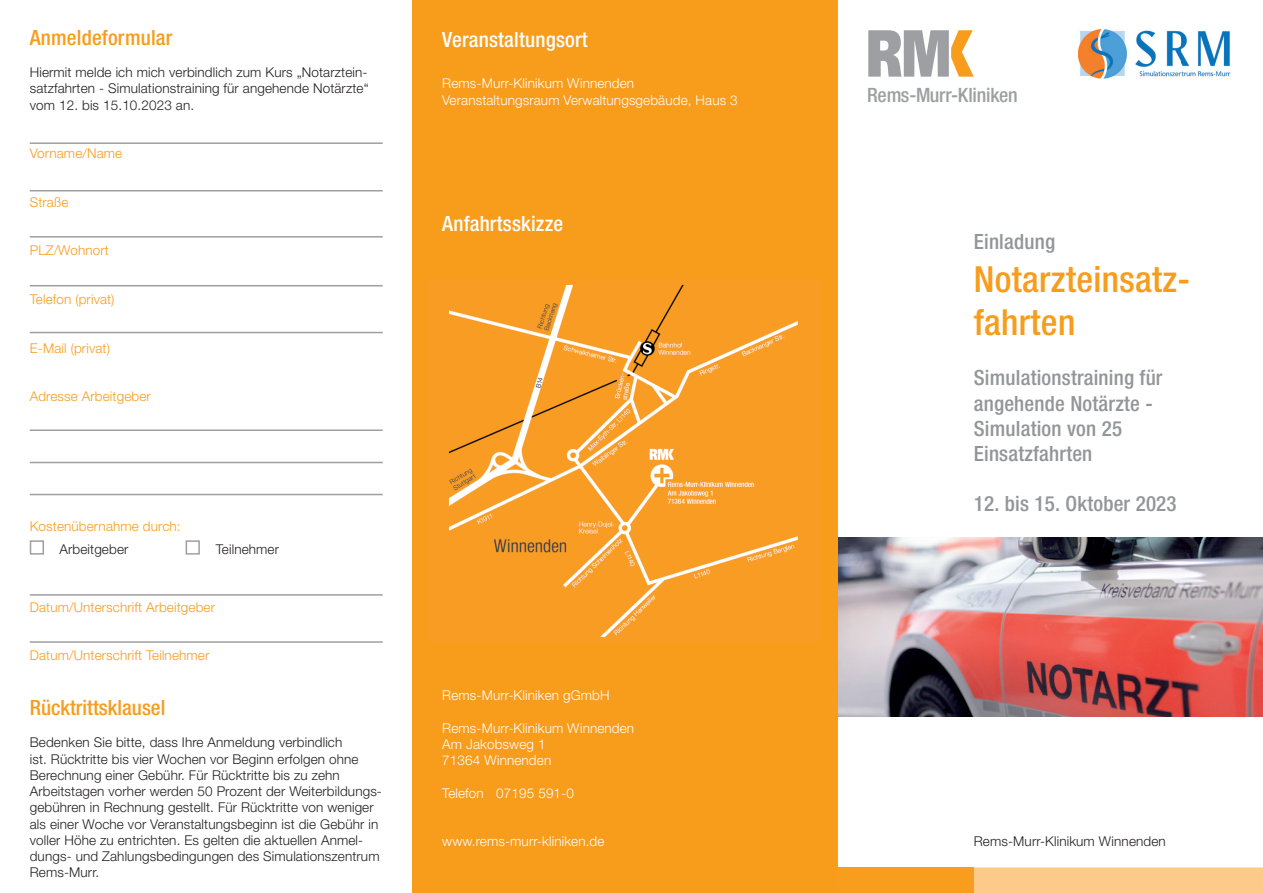
<style>
.page{position:relative;width:1263px;height:893px;background:#fff}
.page>*{position:absolute;margin:0;border:0;box-sizing:border-box;transform-origin:0 0}
.t1{font:500 condensed 36px/43.2px "Helvetica Neue LT Pro";letter-spacing:.01em;color:#f89c1c}
.t2{font:500 condensed 21px/25.2px "Helvetica Neue LT Pro";letter-spacing:.01em;color:#939598}
.t3{font:500 condensed 21px "Helvetica Neue LT Pro";color:#f89c1c}
.t4{font:500 condensed 21px "Helvetica Neue LT Pro";letter-spacing:.01em;color:#fff}
.t5{font:500 condensed 19.8px "Helvetica Neue";letter-spacing:-.01em;color:#9d9fa2}
.t6{font:300 13.5px/16.2px "Helvetica Neue LT Pro";letter-spacing:.01em;color:#231f20;text-align:justify}
.t7{font:300 13.5px/16.2px "Helvetica Neue LT Pro";letter-spacing:.01em;color:#fff}
.t8{font:300 13.5px "Helvetica Neue LT Pro";letter-spacing:.01em;color:#f89c1c}
</style>
<div class="page">
<img style="left:838px;top:537px;width:425px;height:179px">
<div style="left:838px;top:867px;width:136px;height:26px;background:#f89d1e"></div>
<div style="left:974px;top:867px;width:289px;height:26px;background:#fdca8a"></div>
<div style="left:412px;top:0;width:426px;height:893px;background:#f89c1c"></div>
<hr style="left:30px;top:142px;width:353px;height:2px;background:#9d9fa2">
<hr style="left:30px;top:190px;width:353px;height:1px;background:#9d9fa2">
<hr style="left:30px;top:236px;width:353px;height:2px;background:#9d9fa2">
<hr style="left:30px;top:285px;width:353px;height:1px;background:#9d9fa2">
<hr style="left:30px;top:332px;width:353px;height:1px;background:#9d9fa2">
<hr style="left:30px;top:641px;width:353px;height:2px;background:#9d9fa2">
<svg style="left:868px;top:30px;width:106px;height:47px"></svg>
<img style="left:1078px;top:29px;width:153px;height:50px">
<hr style="left:30px;top:429px;width:353px;height:2px;background:#9d9fa2">
<hr style="left:30px;top:462px;width:353px;height:1px;background:#9d9fa2">
<hr style="left:30px;top:494px;width:353px;height:1px;background:#9d9fa2">
<hr style="left:30px;top:594px;width:353px;height:2px;background:#9d9fa2">
<div style="left:30px;top:540px;width:14px;height:15px;border:2px solid #9d9fa2"></div>
<div style="left:186px;top:540px;width:14px;height:15px;border:2px solid #9d9fa2"></div>
<img style="left:448px;top:284px;width:350px;height:353px">
<h2 class="t3" style="left:30px;top:25px;width:144px">Anmeldeformular</h2>
<p class="t6" style="left:30px;top:64px;width:340px">Hiermit melde ich mich verbindlich zum Kurs „Notarztein&shy;satzfahrten - Simulationstraining für angehende Notärzte“ vom 12. bis 15.10.2023 an.</p>
<p class="t8" style="left:30px;top:145px;width:94px">Vorname/Name</p>
<p class="t8" style="left:30px;top:194px;width:40px">Straße</p>
<p class="t8" style="left:30px;top:242px;width:81px">PLZ/Wohnort</p>
<p class="t8" style="left:30px;top:291px;width:86px">Telefon (privat)</p>
<p class="t8" style="left:30px;top:340px;width:82px">E-Mail (privat)</p>
<p class="t8" style="left:30px;top:388px;width:122px">Adresse Arbeitgeber</p>
<p class="t8" style="left:30px;top:518px;width:152px">Kostenübernahme durch:</p>
<p class="t6" style="left:60px;top:541px;width:70px">Arbeitgeber</p>
<p class="t6" style="left:216px;top:541px;width:65px">Teilnehmer</p>
<p class="t8" style="left:30px;top:599px;width:187px">Datum/Unterschrift Arbeitgeber</p>
<p class="t8" style="left:30px;top:647px;width:181px">Datum/Unterschrift Teilnehmer</p>
<h2 class="t3" style="left:30px;top:695px;width:137px">Rücktrittsklausel</h2>
<p class="t6" style="left:30px;top:734px;width:354px;text-align:left">Bedenken Sie bitte, dass Ihre Anmeldung verbindlich<br>ist. Rücktritte bis vier Wochen vor Beginn erfolgen ohne Berechnung einer Gebühr. Für Rücktritte bis zu zehn Arbeitstagen vorher werden 50 Prozent der Weiterbildungs&shy;gebühren in Rechnung gestellt. Für Rücktritte von weniger als einer Woche vor Veranstaltungsbeginn ist die Gebühr in voller Höhe zu entrichten. Es gelten die aktuellen Anmel&shy;dungs- und Zahlungsbedingungen des Simulationszentrum Rems-Murr.</p>
<h2 class="t4" style="left:442px;top:27px;width:147px">Veranstaltungsort</h2>
<p class="t7" style="left:442px;top:75px;width:297px">Rems-Murr-Klinikum Winnenden<br>Veranstaltungsraum Verwaltungsgebäude, Haus 3</p>
<h2 class="t4" style="left:442px;top:211px;width:122px">Anfahrtsskizze</h2>
<p class="t7" style="left:442px;top:687px;width:169px">Rems-Murr-Kliniken gGmbH</p>
<p class="t7" style="left:442px;top:720px;width:193px">Rems-Murr-Klinikum Winnenden<br>Am Jakobsweg 1<br>71364 Winnenden</p>
<p class="t7" style="left:442px;top:784px;width:133px">Telefon 07195 591-0</p>
<p class="t7" style="left:442px;top:833px;width:164px">www.rems-murr-kliniken.de</p>
<h3 class="t5" style="left:867px;top:83px;width:152px">Rems-Murr-Kliniken</h3>
<h2 class="t2" style="left:974px;top:228px;width:83px">Einladung</h2>
<h1 class="t1" style="left:974px;top:257px;width:218px">Notarzteinsatz&shy;fahrten</h1>
<h2 class="t2" style="left:974px;top:365px;width:190px">Simulationstraining für angehende Notärzte -<br>Simulation von 25<br>Einsatzfahrten</h2>
<h2 class="t2" style="left:974px;top:491px;width:204px">12. bis 15. Oktober 2023</h2>
<p class="t6" style="left:974px;top:833px;width:193px">Rems-Murr-Klinikum Winnenden</p>
</div>
